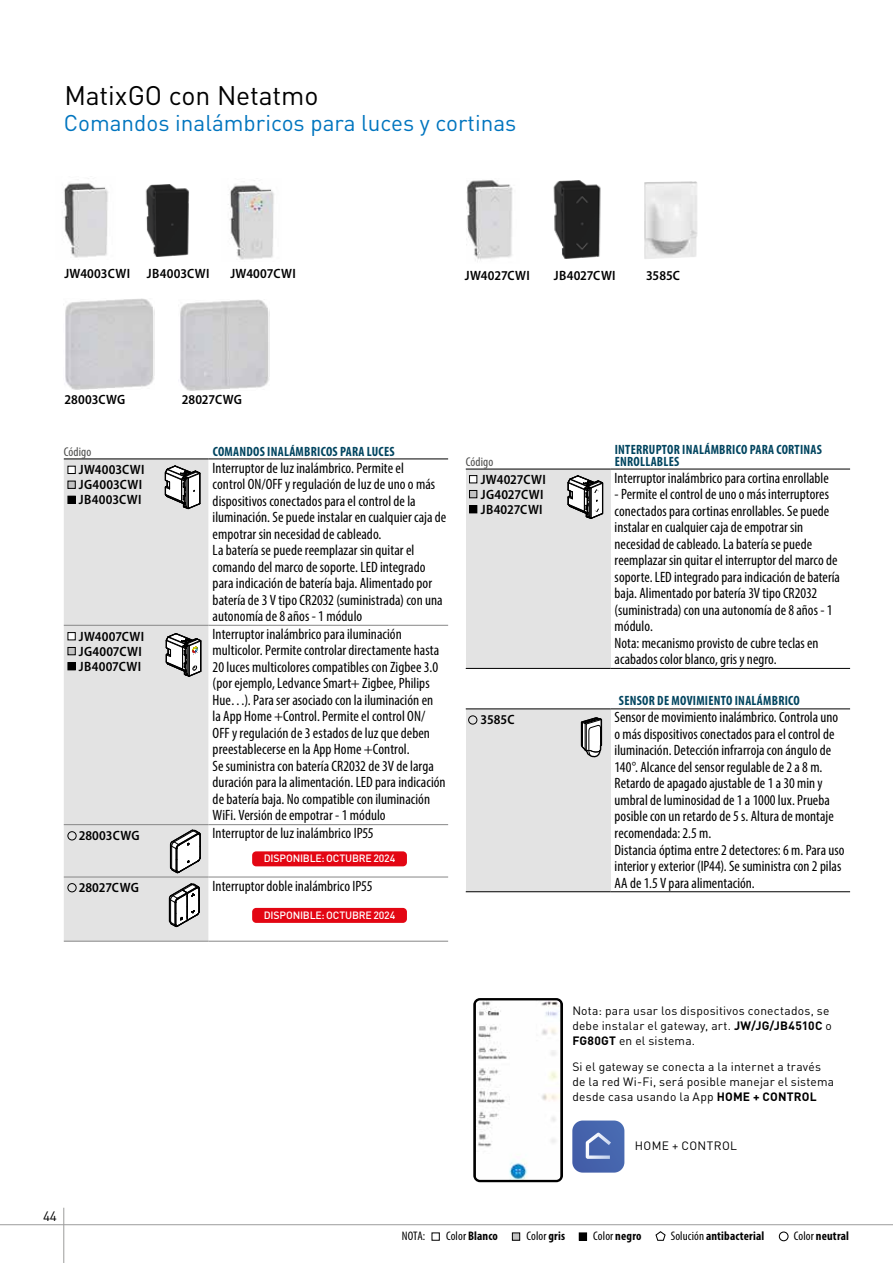
<style>
.page{position:relative;width:893px;height:1263px;background:#fff}
.page>*{position:absolute;margin:0;border:0;box-sizing:border-box;transform-origin:0 0}
.t1{font:26.55px "DIN Pro";letter-spacing:-.005em;color:#000}
.t2{font:22.5px "DIN Pro";color:#0075bf}
.t3{font:condensed 15px/16.5px "Myriad Pro";letter-spacing:.005em;color:#000}
.t4{font:600 semi-condensed 13.5px/15px "Myriad Pro";letter-spacing:.02em;color:#000}
.t5{font:700 condensed 13.5px/12.8px "Myriad Pro";letter-spacing:.02em;color:#00445f}
.t6{font:600 semi-condensed 13.5px "Myriad Pro";color:#000}
.t7{font:13.5px "DIN Pro";color:#000}
.t8{font:condensed 12.75px "Myriad Pro";letter-spacing:.01em;color:#4a4a49}
.t9{font:700 condensed 12.45px "Myriad Pro";letter-spacing:.015em;color:#000}
.t10{font:condensed 12.45px "Myriad Pro";letter-spacing:.01em;color:#000}
.t11{font:12px/15px "DIN Pro";letter-spacing:.015em;color:#000}
.t12{font:500 10.5px "DIN Pro";letter-spacing:-.02em;color:#fff}
.s1{font-weight:700}
.s2{font-weight:400}
</style>
<div class="page">
<hr style="left:0;top:1224px;width:893px;height:1px;background:#9d9d9c">
<hr style="left:63px;top:1208px;width:1px;height:55px;background:#9d9d9c">
<div style="left:432px;top:1232px;width:8px;height:8px;border:1px solid #000"></div>
<div style="left:512px;top:1233px;width:8px;height:7px;background:#c2c2c2"></div>
<div style="left:512px;top:1232px;width:8px;height:8px;border:1px solid #000"></div>
<div style="left:579px;top:1233px;width:8px;height:7px;background:#000"></div>
<div style="left:579px;top:1232px;width:8px;height:8px;border:1px solid #000"></div>
<svg style="left:655px;top:1231px;width:11px;height:10px"></svg>
<div style="left:779px;top:1231px;width:10px;height:10px;border:1px solid #000;border-radius:50%"></div>
<img style="left:476px;top:1001px;width:84px;height:178px">
<div style="left:473px;top:998px;width:90px;height:184px;border:2px solid #000;border-radius:6px"></div>
<svg style="left:572px;top:1120px;width:52px;height:52px;background:#5b75b6"></svg>
<img style="left:62px;top:178px;width:46px;height:80px">
<img style="left:467px;top:180px;width:46px;height:81px">
<img style="left:553px;top:180px;width:48px;height:78px">
<img style="left:644px;top:181px;width:53px;height:78px">
<svg style="left:208px;top:458px;width:240px;height:483px"></svg>
<div style="left:64px;top:460px;width:144px;height:481px;background:#e3e3e3"></div>
<hr style="left:64px;top:625px;width:144px;height:1px;background:#878787">
<hr style="left:64px;top:824px;width:144px;height:1px;background:#878787">
<hr style="left:64px;top:877px;width:144px;height:1px;background:#878787">
<hr style="left:64px;top:941px;width:144px;height:1px;background:#878787">
<hr style="left:208px;top:625px;width:240px;height:1px;background:#878787">
<hr style="left:208px;top:824px;width:240px;height:1px;background:#878787">
<hr style="left:208px;top:877px;width:240px;height:1px;background:#878787">
<hr style="left:208px;top:941px;width:240px;height:1px;background:#878787">
<hr style="left:64px;top:459px;width:144px;height:1px;background:#000">
<hr style="left:208px;top:459px;width:240px;height:1px;background:#000">
<div style="left:68px;top:466px;width:7px;height:7px;background:#fff"></div>
<div style="left:68px;top:466px;width:8px;height:8px;border:1px solid #000"></div>
<div style="left:68px;top:633px;width:7px;height:7px;background:#fff"></div>
<div style="left:68px;top:632px;width:8px;height:8px;border:1px solid #000"></div>
<div style="left:68px;top:481px;width:7px;height:7px;background:#c2c2c2"></div>
<div style="left:68px;top:481px;width:8px;height:8px;border:1px solid #000"></div>
<div style="left:68px;top:647px;width:7px;height:8px;background:#c2c2c2"></div>
<div style="left:68px;top:647px;width:8px;height:8px;border:1px solid #000"></div>
<div style="left:68px;top:496px;width:7px;height:7px;background:#000"></div>
<div style="left:68px;top:496px;width:8px;height:8px;border:1px solid #000"></div>
<div style="left:68px;top:662px;width:7px;height:8px;background:#000"></div>
<div style="left:68px;top:662px;width:8px;height:8px;border:1px solid #000"></div>
<svg style="left:164px;top:464px;width:37px;height:46px"></svg>
<svg style="left:610px;top:708px;width:240px;height:183px"></svg>
<div style="left:466px;top:709px;width:144px;height:183px;background:#e3e3e3"></div>
<hr style="left:466px;top:709px;width:144px;height:1px;background:#000">
<hr style="left:466px;top:891px;width:144px;height:1px;background:#000">
<hr style="left:610px;top:709px;width:240px;height:1px;background:#000">
<hr style="left:610px;top:891px;width:240px;height:1px;background:#000">
<div style="left:468px;top:715px;width:9px;height:9px;border:1px solid #000;border-radius:50%"></div>
<svg style="left:610px;top:468px;width:240px;height:200px"></svg>
<div style="left:466px;top:469px;width:144px;height:199px;background:#e3e3e3"></div>
<hr style="left:466px;top:469px;width:144px;height:1px;background:#000">
<hr style="left:466px;top:668px;width:144px;height:1px;background:#000">
<hr style="left:610px;top:469px;width:240px;height:1px;background:#000">
<hr style="left:610px;top:668px;width:240px;height:1px;background:#000">
<div style="left:469px;top:476px;width:8px;height:7px;background:#fff"></div>
<div style="left:469px;top:475px;width:8px;height:8px;border:1px solid #000"></div>
<div style="left:469px;top:490px;width:8px;height:8px;background:#c2c2c2"></div>
<div style="left:469px;top:490px;width:8px;height:8px;border:1px solid #000"></div>
<div style="left:469px;top:506px;width:8px;height:7px;background:#000"></div>
<div style="left:469px;top:505px;width:8px;height:8px;border:1px solid #000"></div>
<svg style="left:580px;top:717px;width:23px;height:41px"></svg>
<img style="left:145px;top:184px;width:44px;height:73px">
<img style="left:228px;top:180px;width:46px;height:80px">
<svg style="left:165px;top:632px;width:37px;height:46px"></svg>
<svg style="left:567px;top:475px;width:37px;height:44px"></svg>
<img style="left:65px;top:299px;width:90px;height:91px">
<img style="left:180px;top:300px;width:90px;height:91px">
<div style="left:68px;top:883px;width:8px;height:9px;border:1px solid #000;border-radius:50%"></div>
<div style="left:68px;top:831px;width:8px;height:9px;border:1px solid #000;border-radius:50%"></div>
<svg style="left:168px;top:882px;width:32px;height:46px"></svg>
<svg style="left:169px;top:828px;width:32px;height:47px"></svg>
<div style="left:252px;top:851px;width:155px;height:15px;background:#e30613;border-radius:4px"></div>
<div style="left:252px;top:908px;width:155px;height:15px;background:#e30613;border-radius:4px"></div>
<h1 class="t1" style="left:64px;top:78px;width:256px">MatixGO con Netatmo</h1>
<h2 class="t2" style="left:64px;top:105px;width:454px">Comandos inalámbricos para luces y cortinas</h2>
<p class="t4" style="left:64px;top:266px;width:147px">JW4003CWI JB4003CWI</p>
<p class="t4" style="left:230px;top:266px;width:67px">JW4007CWI</p>
<p class="t4" style="left:465px;top:267px;width:67px">JW4027CWI</p>
<p class="t4" style="left:554px;top:267px;width:63px">JB4027CWI</p>
<p class="t4" style="left:646px;top:267px;width:35px">3585C</p>
<p class="t4" style="left:64px;top:392px;width:62px">28003CWG</p>
<p class="t6" style="left:182px;top:391px;width:62px">28027CWG</p>
<p class="t8" style="left:64px;top:444px;width:29px">Código</p>
<p class="t5" style="left:213px;top:445px;width:183px">COMANDOS INALÁMBRICOS PARA LUCES</p>
<p class="t4" style="left:79px;top:462px;width:67px">JW4003CWI<br>JG4003CWI<br>JB4003CWI</p>
<p class="t3" style="left:213px;top:459px;width:235px">Interruptor de luz inalámbrico. Permite el<br>control ON/OFF y regulación de luz de uno o más dispositivos conectados para el control de la iluminación. Se puede instalar en cualquier caja de empotrar sin necesidad de cableado.<br>La batería se puede reemplazar sin quitar el comando del marco de soporte. LED integrado para indicación de batería baja. Alimentado por batería de 3 V tipo CR2032 (suministrada) con una autonomía de 8 años - 1 módulo</p>
<p class="t4" style="left:79px;top:628px;width:67px">JW4007CWI<br>JG4007CWI<br>JB4007CWI</p>
<p class="t3" style="left:213px;top:625px;width:235px">Interruptor inalámbrico para iluminación multicolor. Permite controlar directamente hasta 20 luces multicolores compatibles con Zigbee 3.0 (por ejemplo, Ledvance Smart+ Zigbee, Philips Hue…). Para ser asociado con la iluminación en<br>la App Home +Control. Permite el control ON/ OFF y regulación de 3 estados de luz que deben preestablecerse en la App Home +Control.<br>Se suministra con batería CR2032 de 3V de larga duración para la alimentación. LED para indicación de batería baja. No compatible con iluminación WiFi. Versión de empotrar - 1 módulo</p>
<p class="t4" style="left:79px;top:827px;width:62px">28003CWG</p>
<p class="t3" style="left:213px;top:825px;width:163px">Interruptor de luz inalámbrico IP55</p>
<p class="t12" style="left:264px;top:851px;width:133px">DISPONIBLE: OCTUBRE 2024</p>
<p class="t6" style="left:79px;top:879px;width:62px">28027CWG</p>
<p class="t3" style="left:213px;top:877px;width:161px">Interruptor doble inalámbrico IP55</p>
<p class="t12" style="left:264px;top:908px;width:133px">DISPONIBLE: OCTUBRE 2024</p>
<p class="t8" style="left:466px;top:454px;width:29px">Código</p>
<p class="t5" style="left:615px;top:442px;width:209px">INTERRUPTOR INALÁMBRICO PARA CORTINAS<br>ENROLLABLES</p>
<p class="t4" style="left:481px;top:472px;width:67px">JW4027CWI<br>JG4027CWI<br>JB4027CWI</p>
<p class="t3" style="left:615px;top:469px;width:216px">Interruptor inalámbrico para cortina enrollable</p>
<p class="t3" style="left:615px;top:486px;width:227px">- Permite el control de uno o más interruptores conectados para cortinas enrollables. Se puede instalar en cualquier caja de empotrar sin necesidad de cableado. La batería se puede reemplazar sin quitar el interruptor del marco de soporte. LED integrado para indicación de batería baja. Alimentado por batería 3V tipo CR2032 (suministrada) con una autonomía de 8 años - 1 módulo.<br>Nota: mecanismo provisto de cubre teclas en acabados color blanco, gris y negro.</p>
<p class="t5" style="left:619px;top:694px;width:182px">SENSOR DE MOVIMIENTO INALÁMBRICO</p>
<p class="t4" style="left:481px;top:712px;width:35px">3585C</p>
<p class="t3" style="left:615px;top:709px;width:231px">Sensor de movimiento inalámbrico. Controla uno o más dispositivos conectados para el control de iluminación. Detección infrarroja con ángulo de 140°. Alcance del sensor regulable de 2 a 8 m.<br>Retardo de apagado ajustable de 1 a 30 min y umbral de luminosidad de 1 a 1000 lux. Prueba posible con un retardo de 5 s. Altura de montaje recomendada: 2.5 m.<br>Distancia óptima entre 2 detectores: 6 m. Para uso interior y exterior (IP44). Se suministra con 2 pilas AA de 1.5 V para alimentación.</p>
<p class="t7" style="left:43px;top:1207px;width:15px">44</p>
<p class="t11" style="left:572px;top:1002px;width:261px">Nota: para usar los dispositivos conectados, se debe instalar el gateway, art. <span class="s1">JW/JG/JB4510C</span> o<br><span class="s1">FG80GT</span> en el sistema.</p>
<p class="t11" style="left:572px;top:1058px;width:263px">Si el gateway se conecta a la internet a través de la red Wi-Fi, será posible manejar el sistema desde casa usando la App <span class="s1">HOME + CONTROL</span></p>
<p class="t11" style="left:635px;top:1138px;width:104px">HOME + CONTROL</p>
<p class="t10" style="left:402px;top:1229px;width:25px">NOTA:</p>
<p class="t9" style="left:446px;top:1228px;width:53px"><span class="s2">Color</span> Blanco</p>
<p class="t10" style="left:526px;top:1229px;width:40px">Color <span class="s1">gris</span></p>
<p class="t10" style="left:593px;top:1229px;width:50px">Color <span class="s1">negro</span></p>
<p class="t9" style="left:671px;top:1228px;width:95px"><span class="s2">Solución</span> antibacterial</p>
<p class="t9" style="left:794px;top:1228px;width:57px"><span class="s2">Color</span> neutral</p>
</div>
